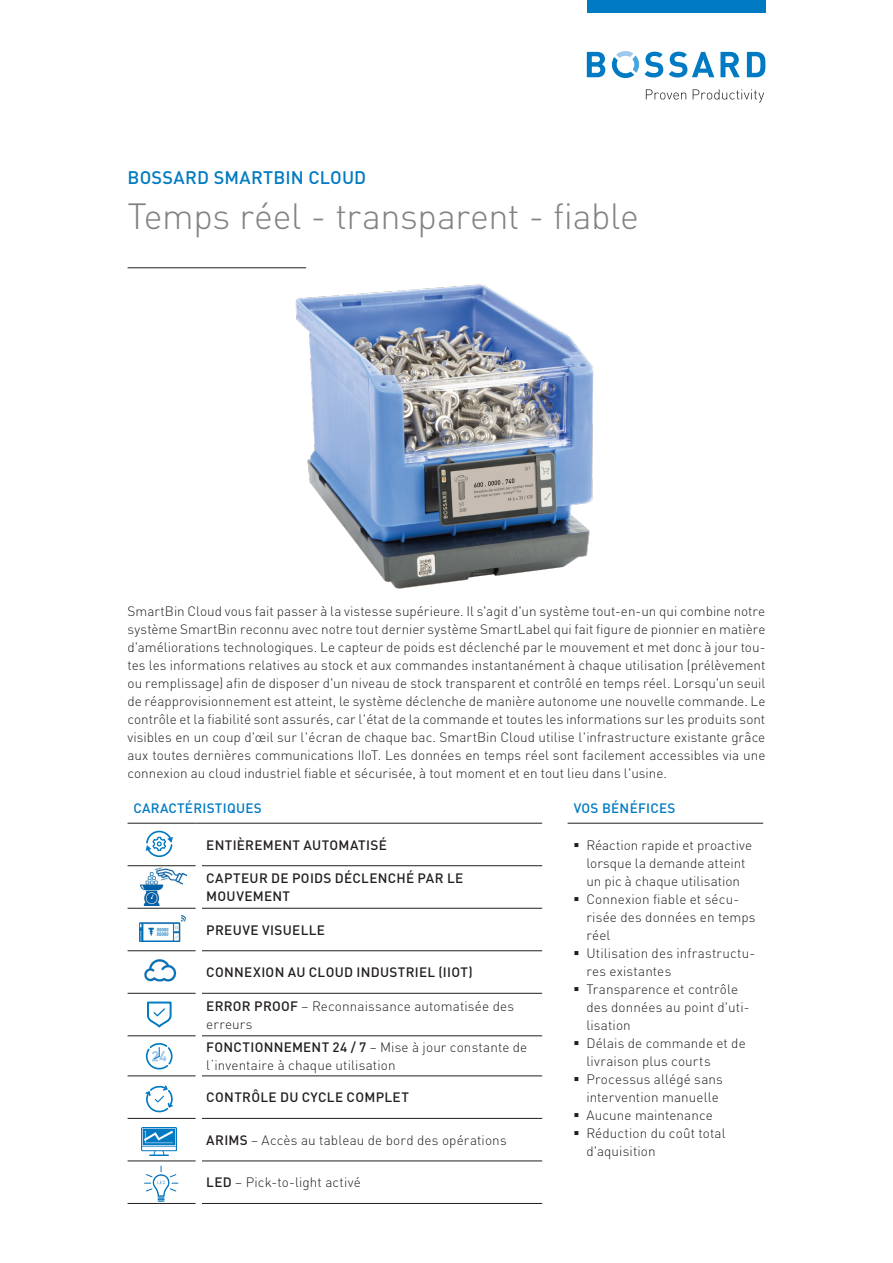
<style>
.page{position:relative;width:893px;height:1263px;background:#fff}
.page>*{position:absolute;margin:0;border:0;box-sizing:border-box;transform-origin:0 0}
.t1{font:300 36px "DINOT";letter-spacing:-.015em;color:#808285}
.t2{font:500 18px "DINOT";letter-spacing:.01em;color:#007ac2}
.t3{font:300 13.5px/18px "DINOT";letter-spacing:.01em;color:#231f20}
.t4{font:500 13.5px/18px "DINOT";letter-spacing:.025em;color:#231f20}
.t5{font:500 13.5px "DINOT";letter-spacing:.02em;color:#007ac2}
.s1{font-weight:500}
</style>
<div class="page">
<hr style="left:128px;top:267px;width:178px;height:1px;background:#231f20">
<hr style="left:202px;top:823px;width:340px;height:1px;background:#231f20">
<hr style="left:202px;top:865px;width:340px;height:1px;background:#231f20">
<hr style="left:202px;top:908px;width:340px;height:1px;background:#231f20">
<hr style="left:202px;top:950px;width:340px;height:1px;background:#231f20">
<hr style="left:202px;top:993px;width:340px;height:1px;background:#231f20">
<hr style="left:202px;top:1035px;width:340px;height:1px;background:#231f20">
<hr style="left:202px;top:1075px;width:340px;height:1px;background:#231f20">
<hr style="left:202px;top:1118px;width:340px;height:1px;background:#231f20">
<hr style="left:202px;top:1161px;width:340px;height:1px;background:#231f20">
<hr style="left:202px;top:1203px;width:340px;height:1px;background:#231f20">
<hr style="left:128px;top:865px;width:68px;height:1px;background:#231f20">
<hr style="left:128px;top:1075px;width:68px;height:1px;background:#231f20">
<hr style="left:128px;top:908px;width:68px;height:1px;background:#231f20">
<hr style="left:128px;top:1118px;width:68px;height:1px;background:#231f20">
<hr style="left:128px;top:950px;width:68px;height:1px;background:#231f20">
<hr style="left:128px;top:1161px;width:68px;height:1px;background:#231f20">
<hr style="left:128px;top:1203px;width:68px;height:1px;background:#231f20">
<hr style="left:128px;top:823px;width:68px;height:1px;background:#231f20">
<hr style="left:128px;top:993px;width:68px;height:1px;background:#231f20">
<hr style="left:128px;top:1035px;width:68px;height:1px;background:#231f20">
<hr style="left:568px;top:823px;width:195px;height:1px;background:#231f20">
<svg style="left:147px;top:1001px;width:25px;height:27px"></svg>
<svg style="left:147px;top:1043px;width:26px;height:27px"></svg>
<svg style="left:145px;top:1085px;width:28px;height:28px"></svg>
<img style="left:142px;top:1127px;width:35px;height:28px">
<svg style="left:146px;top:831px;width:27px;height:27px"></svg>
<img style="left:144px;top:959px;width:33px;height:23px">
<img style="left:145px;top:1165px;width:33px;height:36px">
<img style="left:140px;top:868px;width:46px;height:37px">
<img style="left:139px;top:916px;width:46px;height:25px">
<svg style="left:646px;top:89px;width:40px;height:11px"></svg>
<svg style="left:693px;top:89px;width:71px;height:13px"></svg>
<svg style="left:587px;top:52px;width:18px;height:25px"></svg>
<svg style="left:669px;top:52px;width:45px;height:25px"></svg>
<svg style="left:720px;top:52px;width:20px;height:25px"></svg>
<svg style="left:747px;top:52px;width:18px;height:25px"></svg>
<svg style="left:612px;top:51px;width:51px;height:28px"></svg>
<div style="left:587px;top:0;width:178px;height:13px;background:#007ac2"></div>
<img style="left:222px;top:267px;width:372px;height:322px">
<h2 class="t2" style="left:128px;top:165px;width:240px">BOSSARD SMARTBIN CLOUD</h2>
<h1 class="t1" style="left:128px;top:191px;width:513px">Temps réel - transparent - fiable</h1>
<p class="t3" style="left:128px;top:601px;width:639px;text-align:justify">SmartBin Cloud vous fait passer à la vistesse supérieure. Il s'agit d'un système tout-en-un qui combine notre système SmartBin reconnu avec notre tout dernier système SmartLabel qui fait figure de pionnier en matière d'améliorations technologiques. Le capteur de poids est déclenché par le mouvement et met donc à jour tou&shy;tes les informations relatives au stock et aux commandes instantanément à chaque utilisation (prélèvement ou remplissage) afin de disposer d'un niveau de stock transparent et contrôlé en temps réel. Lorsqu'un seuil de réapprovisionnement est atteint, le système déclenche de manière autonome une nouvelle commande. Le contrôle et la fiabilité sont assurés, car l'état de la commande et toutes les informations sur les produits sont visibles en un coup d'œil sur l'écran de chaque bac. SmartBin Cloud utilise l'infrastructure existante grâce aux toutes dernières communications IIoT. Les données en temps réel sont facilement accessibles via une connexion au cloud industriel fiable et sécurisée, à tout moment et en tout lieu dans l'usine.</p>
<p class="t5" style="left:134px;top:799px;width:130px">CARACTÉRISTIQUES</p>
<p class="t4" style="left:206px;top:835px;width:182px">ENTIÈREMENT AUTOMATISÉ</p>
<p class="t4" style="left:206px;top:869px;width:259px">CAPTEUR DE POIDS DÉCLENCHÉ PAR LE<br>MOUVEMENT</p>
<p class="t4" style="left:206px;top:920px;width:120px">PREUVE VISUELLE</p>
<p class="t4" style="left:206px;top:963px;width:268px">CONNEXION AU CLOUD INDUSTRIEL (IIOT)</p>
<p class="t3" style="left:206px;top:996px;width:309px"><span class="s1">ERROR PROOF</span> – Reconnaissance automatisée des erreurs</p>
<p class="t3" style="left:206px;top:1037px;width:323px"><span class="s1">FONCTIONNEMENT 24 / 7</span> – Mise à jour constante de l‘inventaire à chaque utilisation</p>
<p class="t4" style="left:206px;top:1088px;width:204px">CONTRÔLE DU CYCLE COMPLET</p>
<p class="t3" style="left:206px;top:1130px;width:302px"><span class="s1">ARIMS</span> – Accès au tableau de bord des opérations</p>
<p class="t3" style="left:206px;top:1173px;width:156px"><span class="s1">LED</span> – Pick-to-light activé</p>
<p class="t5" style="left:574px;top:799px;width:103px">VOS BÉNÉFICES</p>
<p class="t3" style="left:574px;top:835px;width:180px;text-align:center">▪ Réaction rapide et proactive lorsque la demande atteint<br>un pic à chaque utilisation</p>
<p class="t3" style="left:586px;top:889px;width:171px;text-indent:-13px">▪ Connexion fiable et sécu&shy;risée des données en temps réel</p>
<p class="t3" style="left:586px;top:943px;width:170px;text-indent:-13px">▪ Utilisation des infrastructu&shy;res existantes</p>
<p class="t3" style="left:586px;top:979px;width:165px;text-indent:-13px">▪ Transparence et contrôle des données au point d'uti&shy;lisation</p>
<p class="t3" style="left:586px;top:1033px;width:161px;text-indent:-13px">▪ Délais de commande et de livraison plus courts</p>
<p class="t3" style="left:586px;top:1069px;width:138px;text-indent:-13px">▪ Processus allégé sans intervention manuelle</p>
<p class="t3" style="left:574px;top:1105px;width:141px">▪ Aucune maintenance</p>
<p class="t3" style="left:586px;top:1123px;width:141px;text-indent:-13px">▪ Réduction du coût total d'aquisition</p>
</div>
